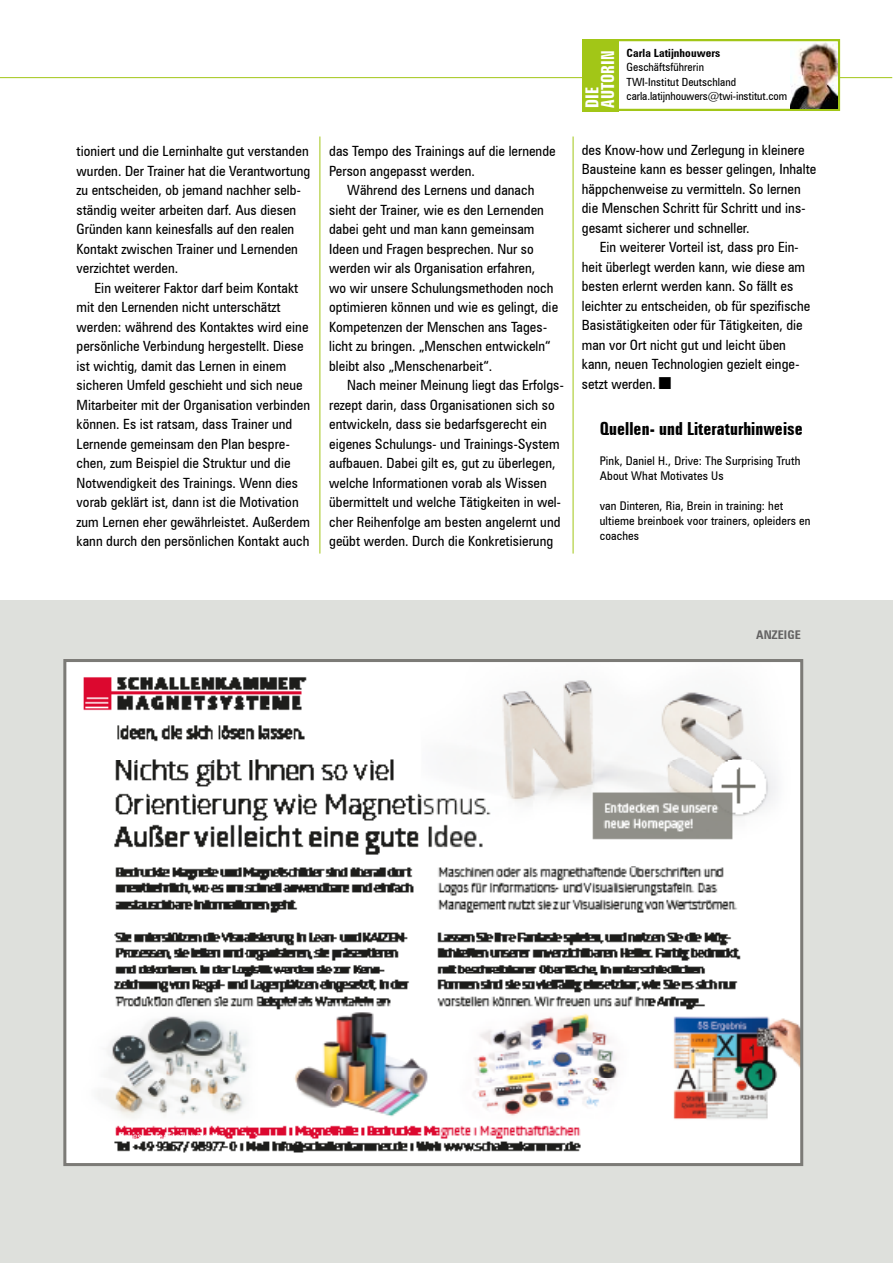
<style>
.page{position:relative;width:893px;height:1263px;background:#fff}
.page>*{position:absolute;margin:0;border:0;box-sizing:border-box;transform-origin:0 0}
.t1{font:700 extra-condensed 18px "Zurich BT";letter-spacing:.005em;color:#000}
.t2{font:700 extra-condensed 18px/15.8px "Zurich BT";letter-spacing:.005em;color:#fff}
.t3{font:condensed 14.1px/19.5px "Zurich BT";letter-spacing:.005em;color:#000}
.t4{font:condensed 12px/15px "Zurich BT";letter-spacing:.01em;color:#000}
.t5{font:700 condensed 12px "Zurich BT";letter-spacing:.01em;color:#646363}
.t6{font:condensed 11.25px/14.2px "Zurich BT";letter-spacing:.005em;color:#000}
.t7{font:700 condensed 11.25px "Zurich BT";letter-spacing:.005em;color:#000}
.t8{font:condensed 10.5px "Zurich BT";letter-spacing:.01em;color:#fff}
.s1{font-weight:900;font-stretch:expanded;font-size:16.5px}
</style>
<div class="page">
<div style="left:0;top:600px;width:892px;height:663px;background:#dee0dc"></div>
<svg style="left:63px;top:659px;width:741px;height:507px;background:#d8d5d5"></svg>
<hr style="left:0;top:77px;width:892px;height:1px;background:#a2c617">
<svg style="left:581px;top:39px;width:260px;height:73px"></svg>
<div style="left:582px;top:39px;width:36px;height:72px;background:#a2c617"></div>
<img style="left:791px;top:42px;width:46px;height:66px">
<hr style="left:320px;top:137px;width:1px;height:417px;background:#a2c617">
<hr style="left:573px;top:137px;width:1px;height:417px;background:#a2c617">
<p class="t3" style="left:77px;top:141px;width:235px">tioniert und die Lerninhalte gut verstanden wurden. Der Trainer hat die Verantwortung zu entscheiden, ob jemand nachher selb&shy;ständig weiter arbeiten darf. Aus diesen Gründen kann keinesfalls auf den realen Kontakt zwischen Trainer und Lernenden verzichtet werden.</p>
<p class="t3" style="left:77px;top:278px;width:235px;text-indent:18px">Ein weiterer Faktor darf beim Kontakt mit den Lernenden nicht unterschätzt werden: während des Kontaktes wird eine persönliche Verbindung hergestellt. Diese ist wichtig, damit das Lernen in einem sicheren Umfeld geschieht und sich neue Mitarbeiter mit der Organisation verbinden können. Es ist ratsam, dass Trainer und Lernende gemeinsam den Plan bespre&shy;chen, zum Beispiel die Struktur und die Notwendigkeit des Trainings. Wenn dies vorab geklärt ist, dann ist die Motivation zum Lernen eher gewährleistet. Außerdem kann durch den persönlichen Kontakt auch</p>
<p class="t3" style="left:329px;top:141px;width:228px">das Tempo des Trainings auf die lernende</p>
<p class="t3" style="left:329px;top:161px;width:147px">Person angepasst werden.</p>
<p class="t3" style="left:347px;top:180px;width:189px">Während des Lernens und danach</p>
<p class="t3" style="left:329px;top:200px;width:216px">sieht der Trainer, wie es den Lernenden</p>
<p class="t3" style="left:329px;top:219px;width:207px">dabei geht und man kann gemeinsam</p>
<p class="t3" style="left:329px;top:239px;width:206px">Ideen und Fragen besprechen. Nur so</p>
<p class="t3" style="left:329px;top:258px;width:208px">werden wir als Organisation erfahren,</p>
<p class="t3" style="left:329px;top:278px;width:226px">wo wir unsere Schulungsmethoden noch</p>
<p class="t3" style="left:329px;top:297px;width:230px">optimieren können und wie es gelingt, die</p>
<p class="t3" style="left:329px;top:317px;width:219px">Kompetenzen der Menschen ans Tages-</p>
<p class="t3" style="left:329px;top:336px;width:223px">licht zu bringen. „Menschen entwickeln“</p>
<p class="t3" style="left:329px;top:356px;width:165px">bleibt also „Menschenarbeit“.</p>
<p class="t3" style="left:347px;top:375px;width:218px">Nach meiner Meinung liegt das Erfolgs-</p>
<p class="t3" style="left:329px;top:395px;width:227px">rezept darin, dass Organisationen sich so</p>
<p class="t3" style="left:329px;top:414px;width:219px">entwickeln, dass sie bedarfsgerecht ein</p>
<p class="t3" style="left:329px;top:434px;width:232px">eigenes Schulungs- und Trainings-System</p>
<p class="t3" style="left:329px;top:453px;width:228px">aufbauen. Dabei gilt es, gut zu überlegen,</p>
<p class="t3" style="left:329px;top:473px;width:219px">welche Informationen vorab als Wissen</p>
<p class="t3" style="left:329px;top:492px;width:233px">übermittelt und welche Tätigkeiten in wel-</p>
<p class="t3" style="left:329px;top:512px;width:233px">cher Reihenfolge am besten angelernt und</p>
<p class="t3" style="left:329px;top:531px;width:225px">geübt werden. Durch die Konkretisierung</p>
<p class="t2" style="left:584px;top:108px;width:59px;rotate:-90deg">DIE<br>AUTORIN</p>
<p class="t7" style="left:627px;top:46px;width:95px">Carla Latijnhouwers</p>
<p class="t6" style="left:627px;top:60px;width:162px">Geschäftsführerin<br>TWI-Institut Deutschland carla.latijnhouwers@twi-institut.com</p>
<p class="t3" style="left:582px;top:140px;width:236px">des Know-how und Zerlegung in kleinere Bausteine kann es besser gelingen, Inhalte häppchenweise zu vermitteln. So lernen die Menschen Schritt für Schritt und ins&shy;gesamt sicherer und schneller.</p>
<p class="t3" style="left:582px;top:237px;width:230px;text-indent:18px">Ein weiterer Vorteil ist, dass pro Ein&shy;heit überlegt werden kann, wie diese am besten erlernt werden kann. So fällt es leichter zu entscheiden, ob für spezifische Basistätigkeiten oder für Tätigkeiten, die man vor Ort nicht gut und leicht üben kann, neuen Technologien gezielt einge&shy;setzt werden.<span class="s1">I</span></p>
<p class="t1" style="left:600px;top:418px;width:205px">Quellen- und Literaturhinweise</p>
<p class="t4" style="left:600px;top:453px;width:202px">Pink, Daniel H., Drive: The Surprising Truth<br>About What Motivates Us</p>
<p class="t4" style="left:600px;top:498px;width:212px">van Dinteren, Ria, Brein in training: het ultieme breinboek voor trainers, opleiders en coaches</p>
<p class="t5" style="left:756px;top:627px;width:46px">ANZEIGE</p>
<p class="t8" style="left:84px;top:1130px;width:139px">Foto: © fizkes– stock.adobe.com</p>
</div>
